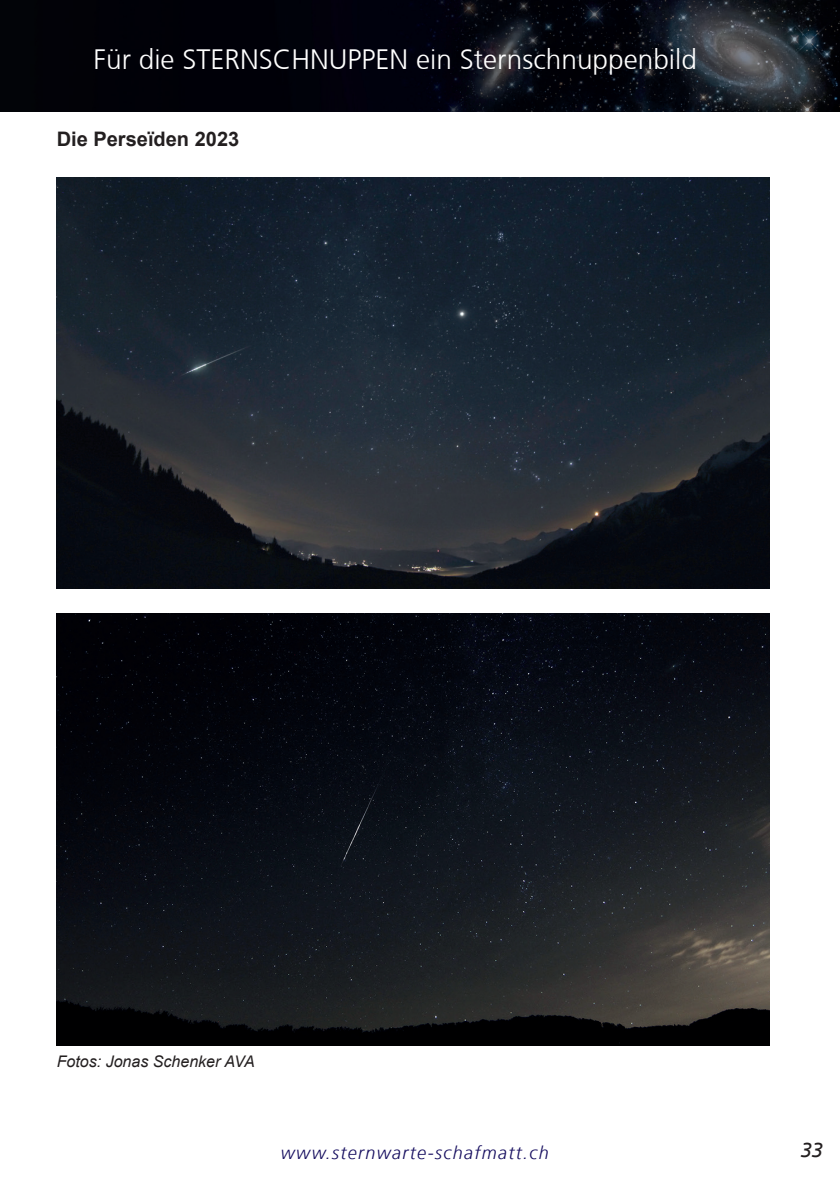
<style>
.page{position:relative;width:840px;height:1191px;background:#fff}
.page>*{position:absolute;margin:0;border:0;box-sizing:border-box;transform-origin:0 0}
.t1{font:300 28px "Frutiger CE";color:#fff}
.t2{font:700 20px "Arial";color:#231f20}
.t3{font:italic 20px "Frutiger 55 Roman";color:#231f20}
.t4{font:italic 300 18px "Frutiger 45";letter-spacing:.075em;color:#160e5f}
.t5{font:italic 16px "Arial";color:#231f20}
</style>
<div class="page">
<img style="left:0;top:0;width:839px;height:112px">
<img style="left:57px;top:178px;width:712px;height:410px">
<img style="left:57px;top:614px;width:712px;height:431px">
<p class="t1" style="left:94px;top:43px;width:604px">Für die STERNSCHNUPPEN ein Sternschnuppenbild</p>
<p class="t2" style="left:57px;top:126px;width:184px">Die Perseïden 2023</p>
<p class="t5" style="left:57px;top:1050px;width:199px">Fotos: Jonas Schenker AVA</p>
<p class="t4" style="left:281px;top:1142px;width:269px">www.sternwarte-schafmatt.ch</p>
<p class="t3" style="left:800px;top:1138px;width:24px">33</p>
</div>
